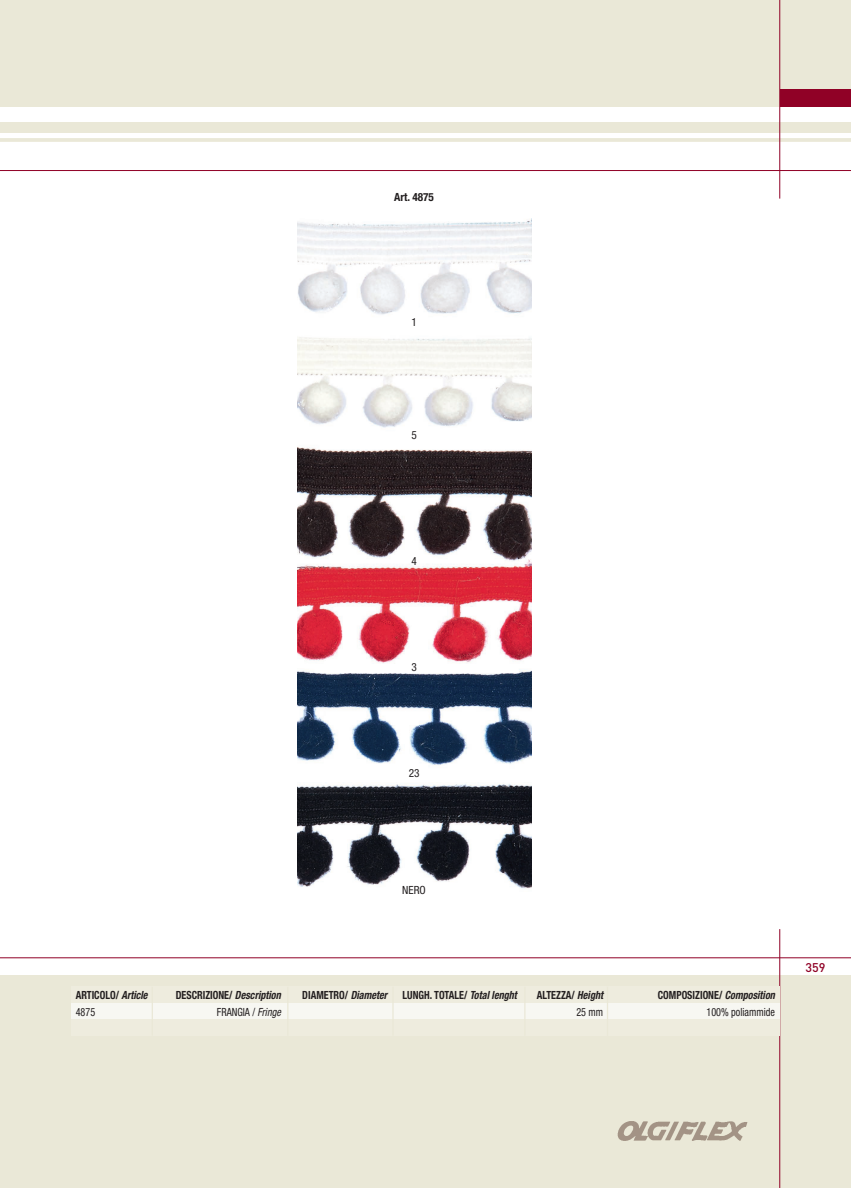
<style>
.page{position:relative;width:851px;height:1188px;background:#fff}
.page>*{position:absolute;margin:0;border:0;box-sizing:border-box;transform-origin:0 0}
.t1{font:500 12.5px "DIN";color:#900126}
.t2{font:700 condensed 11.25px "Helvetica Neue";color:#231f20;scale:.9 1}
.t3{font:condensed 11.25px "Helvetica Neue";color:#231f20;scale:.9 1}
.t4{font:condensed 11.25px "Helvetica Neue";color:#231f20}
.t5{font:700 condensed 11.25px "Helvetica Neue";color:#231f20}
.s1{font-style:italic}
</style>
<div class="page">
<div style="left:0;top:974px;width:850px;height:213px;background:#eae8d7"></div>
<div style="left:0;top:0;width:850px;height:106px;background:#eae8d7"></div>
<hr style="left:0;top:138px;width:850px;height:4px;background:#eae8d7">
<div style="left:0;top:123px;width:850px;height:10px;background:#eae8d7"></div>
<hr style="left:779px;top:928px;width:1px;height:259px;background:#900126">
<hr style="left:0;top:957px;width:850px;height:1px;background:#900126">
<hr style="left:0;top:170px;width:850px;height:1px;background:#900126">
<hr style="left:779px;top:0;width:1px;height:198px;background:#900126">
<img style="left:617px;top:1121px;width:131px;height:20px">
<div style="left:780px;top:89px;width:70px;height:17px;background:#900126"></div>
<img style="left:297px;top:220px;width:234px;height:669px">
<div style="left:71px;top:986px;width:708px;height:16px;background:#eeecde"></div>
<div style="left:71px;top:1002px;width:708px;height:17px;background:#f7f7f2"></div>
<div style="left:71px;top:1018px;width:708px;height:17px;background:#eeecde"></div>
<hr style="left:152px;top:986px;width:1px;height:49px;background:#eae8d7">
<hr style="left:287px;top:986px;width:1px;height:49px;background:#eae8d7">
<hr style="left:392px;top:986px;width:1px;height:49px;background:#eae8d7">
<hr style="left:524px;top:986px;width:1px;height:49px;background:#eae8d7">
<hr style="left:606px;top:986px;width:2px;height:49px;background:#eae8d7">
<p class="t5" style="left:394px;top:190px;width:41px">Art. 4875</p>
<p class="t4" style="left:411px;top:315px;width:7px">1</p>
<p class="t4" style="left:411px;top:428px;width:7px">5</p>
<p class="t4" style="left:411px;top:554px;width:7px">4</p>
<p class="t4" style="left:411px;top:660px;width:7px">3</p>
<p class="t4" style="left:408px;top:765px;width:12px">23</p>
<p class="t4" style="left:402px;top:883px;width:25px">NERO</p>
<p class="t2" style="left:76px;top:988px;width:81px">ARTICOLO/ <span class="s1">Article</span></p>
<p class="t2" style="left:176px;top:988px;width:118px">DESCRIZIONE/ <span class="s1">Description</span></p>
<p class="t2" style="left:302px;top:988px;width:96px">DIAMETRO/ <span class="s1">Diameter</span></p>
<p class="t2" style="left:402px;top:988px;width:128px">LUNGH. TOTALE/ <span class="s1">Total lenght</span></p>
<p class="t2" style="left:536px;top:988px;width:75px">ALTEZZA/ <span class="s1">Height</span></p>
<p class="t2" style="left:657px;top:988px;width:132px">COMPOSIZIONE/ <span class="s1">Composition</span></p>
<p class="t3" style="left:76px;top:1004px;width:23px">4875</p>
<p class="t3" style="left:217px;top:1004px;width:73px">FRANGIA / <span class="s1">Fringe</span></p>
<p class="t3" style="left:576px;top:1004px;width:31px">25 mm</p>
<p class="t3" style="left:706px;top:1004px;width:77px">100% poliammide</p>
<p class="t1" style="left:805px;top:958px;width:21px">359</p>
</div>
